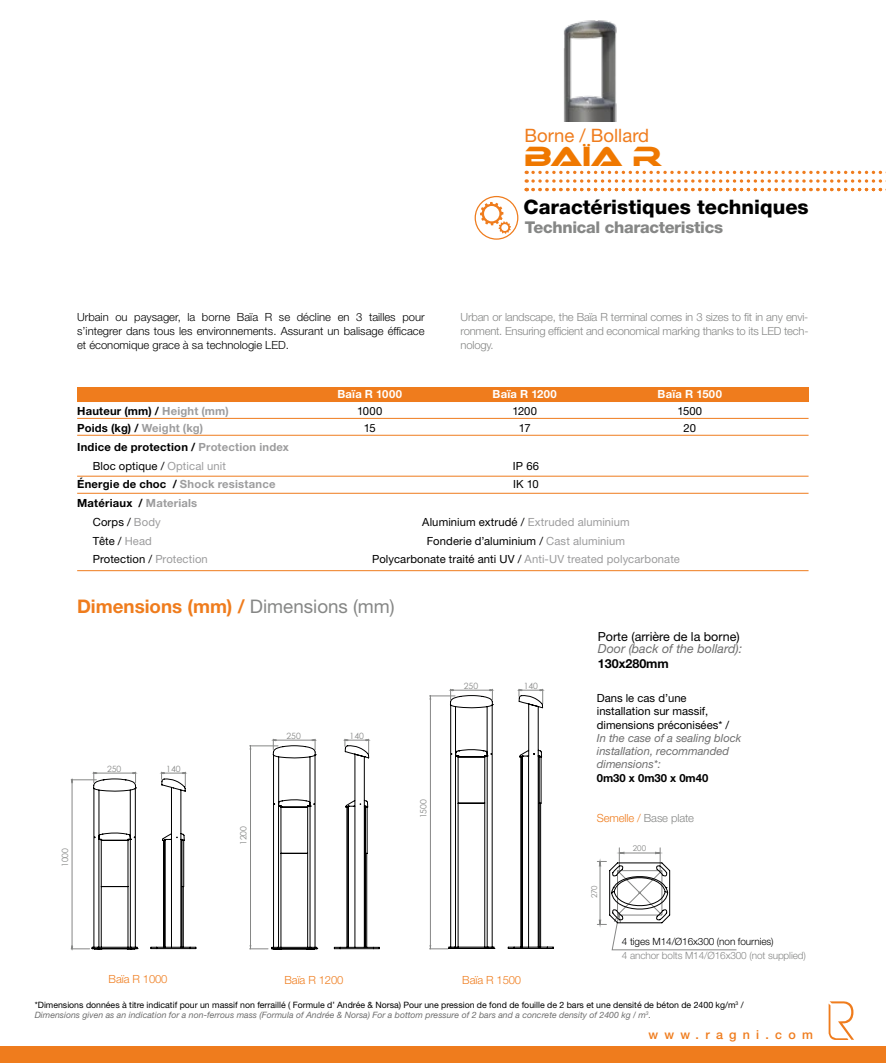
<style>
.page{position:relative;width:886px;height:1063px;background:#fff}
.page>*{position:absolute;margin:0;border:0;box-sizing:border-box;transform-origin:0 0}
.t1{font:26.25px "Ethnocentric";color:#ef7800}
.t2{font:800 20px "Helvetica Neue LT Std";color:#000}
.t3{font:700 18.75px "Helvetica Neue LT Std";color:#ef7c1d}
.t4{font:18.5px "Helvetica Neue LT Std";color:#ef7c1d}
.t5{font:800 16.25px "Helvetica Neue LT Std";letter-spacing:-.02em;color:#868786}
.t6{font:12.5px "Helvetica Neue LT Std";color:#000}
.t7{font:italic 12.5px "Helvetica Neue LT Std";color:#6e6e6e}
.t8{font:500 12.5px "Helvetica Neue LT Std";letter-spacing:.5em;color:#ef7c1d}
.t9{font:700 12.5px "Helvetica Neue LT Std";color:#000}
.t10{font:11.25px/13.1px "Helvetica Neue LT Std";letter-spacing:.005em;color:#000}
.t11{font:300 11.25px/13.8px "Helvetica Neue LT Std";color:#000;text-align:justify}
.t12{font:300 11.25px/13.8px "Helvetica Neue LT Std";letter-spacing:-.02em;color:#868786;text-align:justify}
.t13{font:700 11.25px/18.8px "Helvetica Neue LT Std";letter-spacing:.02em;color:#000}
.t14{font:italic 11.25px/13.1px "Helvetica Neue LT Std";color:#6e6e6e}
.t15{font:11.25px "Helvetica Neue LT Std";letter-spacing:.01em;color:#9c9c9d}
.t16{font:700 11.25px "Helvetica Neue LT Std";letter-spacing:.02em;color:#9c9c9d}
.t17{font:300 11.25px "Helvetica Neue LT Std";letter-spacing:-.01em;color:#ef7c1d}
.t18{font:700 11.25px "Helvetica Neue LT Std";letter-spacing:.02em;color:#fff}
.t19{font:700 11.25px "Helvetica Neue LT Std";color:#000}
.t20{font:300 10px "Helvetica Neue LT Std";letter-spacing:-.01em;color:#868786}
.t21{font:300 10px "Helvetica Neue LT Std";letter-spacing:-.01em;color:#000}
.t22{font:8.75px/10px "Helvetica Neue LT Std";color:#000}
.t23{font:8.62px "Century Gothic";color:#868786}
.t24{font:8px "Century Gothic";color:#868786}
.s1{color:#9c9c9d}
.s2{font-weight:400}
.s3{font-weight:400;color:#9c9c9d}
.s4{color:#000}
.s5{font-weight:400;color:#868786}
.s6{color:#ef7c1d}
.s7{font-style:italic;color:#6e6e6e}
</style>
<div class="page">
<img style="left:563px;top:20px;width:54px;height:102px">
<div style="left:77px;top:387px;width:732px;height:15px;background:#ef7c1d"></div>
<svg style="left:526px;top:171px;width:1px;height:20px"></svg>
<svg style="left:533px;top:171px;width:353px;height:20px"></svg>
<div style="left:475px;top:196px;width:43px;height:44px;border:1px solid #ef7c1d;border-radius:50%"></div>
<svg style="left:480px;top:202px;width:31px;height:32px"></svg>
<div style="left:501px;top:224px;width:7px;height:7px;background:#fff;border-radius:50%"></div>
<hr style="left:77px;top:418px;width:731px;height:1px;background:#ef7c1d">
<hr style="left:77px;top:435px;width:731px;height:1px;background:#ef7c1d">
<hr style="left:77px;top:493px;width:731px;height:1px;background:#ef7c1d">
<hr style="left:77px;top:476px;width:731px;height:1px;background:#ef7c1d">
<hr style="left:77px;top:570px;width:731px;height:1px;background:#ef7c1d">
<svg style="left:828px;top:1001px;width:26px;height:39px"></svg>
<div style="left:0;top:1046px;width:886px;height:17px;background:#ef7c1d"></div>
<svg style="left:71px;top:772px;width:67px;height:178px"></svg>
<svg style="left:249px;top:739px;width:68px;height:211px"></svg>
<svg style="left:429px;top:689px;width:65px;height:261px"></svg>
<svg style="left:597px;top:848px;width:140px;height:102px"></svg>
<svg style="left:333px;top:739px;width:47px;height:210px"></svg>
<svg style="left:507px;top:689px;width:47px;height:260px"></svg>
<svg style="left:150px;top:772px;width:46px;height:177px"></svg>
<h3 class="t4" style="left:524px;top:124px;width:126px">Borne / Bollard</h3>
<h1 class="t1" style="left:524px;top:143px;width:140px">BAÏA R</h1>
<h2 class="t2" style="left:523px;top:195px;width:287px">Caractéristiques techniques</h2>
<h3 class="t5" style="left:525px;top:218px;width:200px">Technical characteristics</h3>
<p class="t11" style="left:77px;top:310px;width:349px">Urbain ou paysager, la borne Baïa R se décline en 3 tailles pour s’integrer dans tous les environnements. Assurant un balisage éfficace et économique grace à sa technologie LED.</p>
<p class="t12" style="left:461px;top:310px;width:349px">Urban or landscape, the Baïa R terminal comes in 3 sizes to fit in any envi&shy;ronment. Ensuring efficient and economical marking thanks to its LED tech&shy;nology.</p>
<p class="t18" style="left:337px;top:387px;width:66px">Baïa R 1000</p>
<p class="t18" style="left:493px;top:387px;width:66px">Baïa R 1200</p>
<p class="t18" style="left:658px;top:387px;width:66px">Baïa R 1500</p>
<p class="t13" style="left:77px;top:402px;width:153px">Hauteur (mm) / <span class="s1">Height (mm)</span></p>
<p class="t10" style="left:357px;top:404px;width:27px">1000</p>
<p class="t10" style="left:512px;top:404px;width:26px">1200</p>
<p class="t10" style="left:677px;top:404px;width:26px">1500</p>
<p class="t13" style="left:77px;top:418px;width:127px">Poids (kg) / <span class="s1">Weight (kg)</span></p>
<p class="t10" style="left:364px;top:421px;width:13px">15</p>
<p class="t10" style="left:519px;top:421px;width:13px">17</p>
<p class="t10" style="left:683px;top:421px;width:14px">20</p>
<p class="t13" style="left:93px;top:437px;width:198px;text-indent:-16px">Indice de protection / <span class="s1">Protection index<br></span><span class="s2">Bloc optique /</span> <span class="s3">Optical unit</span></p>
<p class="t10" style="left:513px;top:459px;width:28px">IP 66</p>
<p class="t16" style="left:77px;top:477px;width:200px"><span class="s4">Énergie de choc /</span> Shock resistance</p>
<p class="t10" style="left:513px;top:478px;width:27px">IK 10</p>
<p class="t13" style="left:93px;top:493px;width:106px;text-indent:-16px">Matériaux / <span class="s1">Materials<br></span><span class="s2">Corps /</span> <span class="s3">Body</span></p>
<p class="t10" style="left:422px;top:515px;width:209px">Aluminium extrudé / <span class="s1">Extruded aluminium</span></p>
<p class="t10" style="left:93px;top:534px;width:61px">Tête / <span class="s1">Head</span></p>
<p class="t10" style="left:427px;top:534px;width:200px">Fonderie d’aluminium / <span class="s1">Cast aluminium</span></p>
<p class="t10" style="left:93px;top:553px;width:116px">Protection / <span class="s1">Protection</span></p>
<p class="t15" style="left:372px;top:553px;width:309px"><span class="s4">Polycarbonate traité anti UV /</span> Anti-UV treated polycarbonate</p>
<h3 class="t3" style="left:77px;top:595px;width:319px">Dimensions (mm) / <span class="s5">Dimensions (mm)</span></h3>
<p class="t23" style="left:59px;top:867px;width:21px;rotate:-90deg">1000</p>
<p class="t23" style="left:107px;top:763px;width:16px">250</p>
<p class="t23" style="left:166px;top:763px;width:16px">140</p>
<p class="t23" style="left:237px;top:845px;width:21px;rotate:-90deg">1200</p>
<p class="t23" style="left:286px;top:730px;width:16px">250</p>
<p class="t23" style="left:350px;top:730px;width:16px">140</p>
<p class="t23" style="left:417px;top:818px;width:21px;rotate:-90deg">1500</p>
<p class="t23" style="left:464px;top:680px;width:16px">250</p>
<p class="t23" style="left:524px;top:680px;width:16px">140</p>
<p class="t17" style="left:109px;top:972px;width:60px">Baïa R 1000</p>
<p class="t17" style="left:285px;top:973px;width:60px">Baïa R 1200</p>
<p class="t17" style="left:462px;top:973px;width:60px">Baïa R 1500</p>
<h3 class="t6" style="left:598px;top:629px;width:143px">Porte (arrière de la borne)</h3>
<h3 class="t7" style="left:598px;top:641px;width:146px">Door (back of the bollard):</h3>
<h3 class="t9" style="left:598px;top:656px;width:73px">130x280mm</h3>
<p class="t10" style="left:597px;top:692px;width:134px">Dans le cas d’une installation sur massif, dimensions préconisées* /</p>
<p class="t14" style="left:597px;top:731px;width:146px">In the case of a sealing block installation, recommanded dimensions*:</p>
<p class="t19" style="left:597px;top:771px;width:113px">0m30 x 0m30 x 0m40</p>
<p class="t12" style="left:597px;top:811px;width:99px"><span class="s6">Semelle /</span> Base plate</p>
<p class="t24" style="left:589px;top:898px;width:15px;rotate:-90deg">270</p>
<p class="t24" style="left:633px;top:843px;width:15px">200</p>
<p class="t21" style="left:622px;top:936px;width:153px">4 tiges M14/Ø16x300 (non fournies)</p>
<p class="t20" style="left:622px;top:949px;width:186px">4 anchor bolts M14/Ø16x300 (not supplied)</p>
<p class="t22" style="left:35px;top:1000px;width:710px">*Dimensions données à titre indicatif pour un massif non ferraillé ( Formule d’ Andrée &amp; Norsa) Pour une pression de fond de fouille de 2 bars et une densité de béton de 2400 kg/m<sup>3</sup> /<br><span class="s7">Dimensions given as an indication for a non-ferrous mass (Formula of Andrée &amp; Norsa) For a bottom pressure of 2 bars and a concrete density of 2400 kg / m</span><sup>3</sup><span class="s7">.</span></p>
<h3 class="t8" style="left:648px;top:1027px;width:166px">www.ragni.com</h3>
</div>
